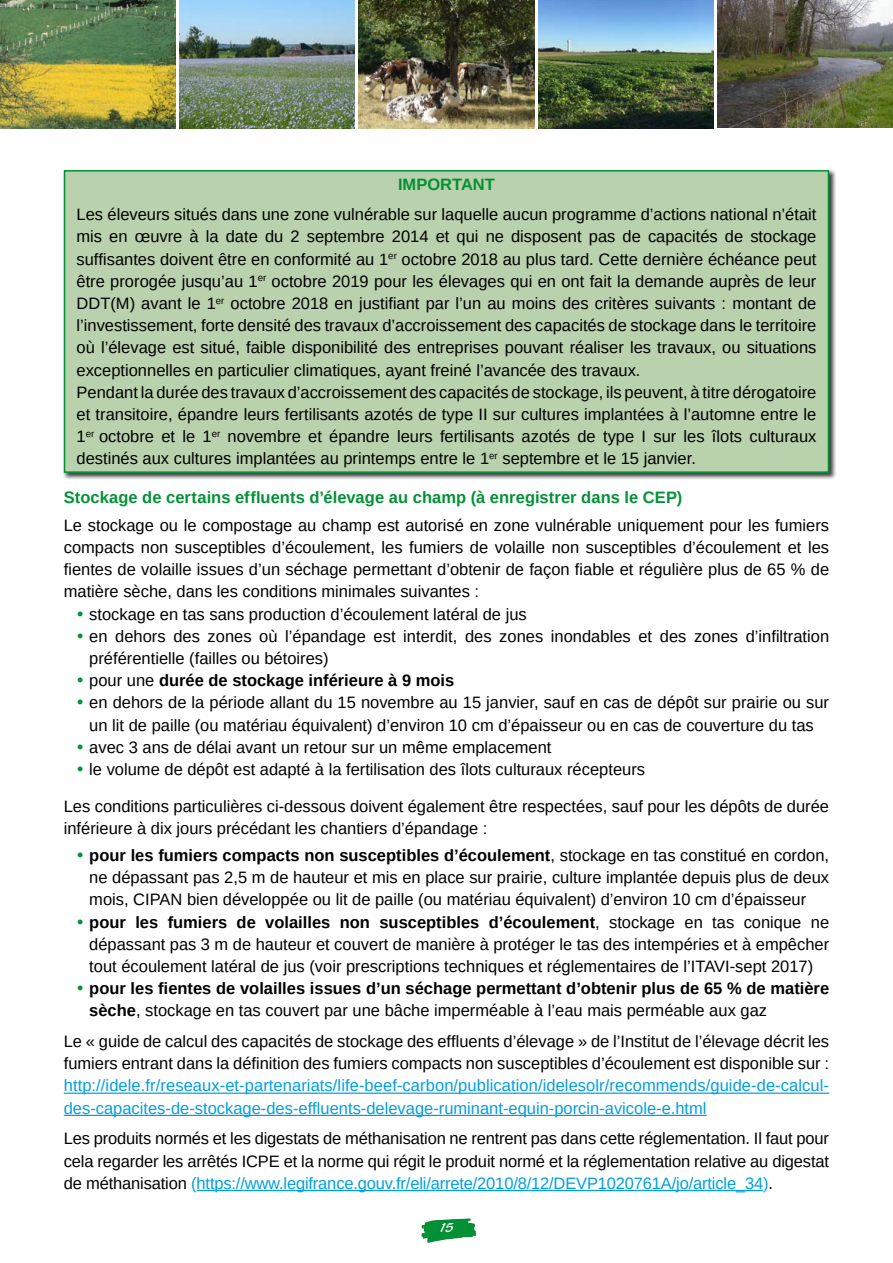
<style>
.page{position:relative;width:893px;height:1263px;background:#fff}
.page>*{position:absolute;margin:0;border:0;box-sizing:border-box;transform-origin:0 0}
.t1{font:16.5px/22.2px "Liberation Sans";color:#000;text-align:justify}
.t2{font:700 16.5px/22.2px "Liberation Sans";color:#000}
.t3{font:16.5px/22.2px "Liberation Sans";letter-spacing:.005em;color:#009ee0}
.t4{font:700 16.5px "Liberation Sans";letter-spacing:.005em;color:#039136}
.t5{font:13.5px "Blacklight D";color:#fff}
.s1{color:#039136}
.s2{font-weight:400}
.s3{font-weight:700}
.s4{color:#009ee0}
</style>
<div class="page">
<img style="left:421px;top:1218px;width:55px;height:25px">
<img style="left:359px;top:0;width:175px;height:128px">
<img style="left:0;top:0;width:175px;height:128px">
<img style="left:538px;top:0;width:175px;height:128px">
<img style="left:179px;top:0;width:176px;height:128px">
<img style="left:718px;top:0;width:175px;height:128px">
<div style="left:63px;top:169px;width:773px;height:311px;background:#000;opacity:.75"></div>
<div style="left:64px;top:170px;width:765px;height:303px;background:#b9d1ac;border:2px solid #039136"></div>
<hr style="left:64px;top:1092px;width:765px;height:2px;background:#009ee0">
<hr style="left:64px;top:1115px;width:643px;height:1px;background:#009ee0">
<hr style="left:197px;top:1190px;width:566px;height:1px;background:#009ee0">
<p class="t4" style="left:398px;top:172px;width:98px">IMPORTANT</p>
<p class="t1" style="left:77px;top:204px;width:741px">Les éleveurs situés dans une zone vulnérable sur laquelle aucun programme d’actions national n’était mis en œuvre à la date du 2 septembre 2014 et qui ne disposent pas de capacités de stockage suffisantes doivent être en conformité au 1<sup>er</sup> octobre 2018 au plus tard. Cette dernière échéance peut être prorogée jusqu’au 1<sup>er</sup> octobre 2019 pour les élevages qui en ont fait la demande auprès de leur DDT(M) avant le 1<sup>er</sup> octobre 2018 en justifiant par l’un au moins des critères suivants : montant de l’investissement, forte densité des travaux d’accroissement des capacités de stockage dans le territoire où l’élevage est situé, faible disponibilité des entreprises pouvant réaliser les travaux, ou situations exceptionnelles en particulier climatiques, ayant freiné l’avancée des travaux.</p>
<p class="t1" style="left:77px;top:381px;width:741px">Pendant la durée des travaux d’accroissement des capacités de stockage, ils peuvent, à titre dérogatoire et transitoire, épandre leurs fertilisants azotés de type II sur cultures implantées à l’automne entre le 1<sup>er</sup> octobre et le 1<sup>er</sup> novembre et épandre leurs fertilisants azotés de type I sur les îlots culturaux destinés aux cultures implantées au printemps entre le 1<sup>er</sup> septembre et le 15 janvier.</p>
<p class="t4" style="left:64px;top:486px;width:620px">Stockage de certains effluents d’élevage au champ (à enregistrer dans le CEP)</p>
<p class="t1" style="left:64px;top:514px;width:767px">Le stockage ou le compostage au champ est autorisé en zone vulnérable uniquement pour les fumiers compacts non susceptibles d’écoulement, les fumiers de volaille non susceptibles d’écoulement et les fientes de volaille issues d’un séchage permettant d’obtenir de façon fiable et régulière plus de 65 % de matière sèche, dans les conditions minimales suivantes :</p>
<p class="t1" style="left:77px;top:603px;width:452px"><span class="s1">•</span> stockage en tas sans production d’écoulement latéral de jus</p>
<p class="t1" style="left:89px;top:625px;width:741px;text-indent:-13px"><span class="s1">•</span> en dehors des zones où l’épandage est interdit, des zones inondables et des zones d’infiltration préférentielle (failles ou bétoires)</p>
<p class="t2" style="left:77px;top:670px;width:379px"><span class="s1">•</span> <span class="s2">pour une</span> durée de stockage inférieure à 9 mois</p>
<p class="t1" style="left:77px;top:692px;width:754px;text-align:center"><span class="s1">•</span> en dehors de la période allant du 15 novembre au 15 janvier, sauf en cas de dépôt sur prairie ou sur un lit de paille (ou matériau équivalent) d’environ 10 cm d’épaisseur ou en cas de couverture du tas</p>
<p class="t1" style="left:77px;top:736px;width:476px"><span class="s1">•</span> avec 3 ans de délai avant un retour sur un même emplacement</p>
<p class="t1" style="left:77px;top:758px;width:570px"><span class="s1">•</span> le volume de dépôt est adapté à la fertilisation des îlots culturaux récepteurs</p>
<p class="t1" style="left:64px;top:795px;width:767px">Les conditions particulières ci-dessous doivent également être respectées, sauf pour les dépôts de durée inférieure à dix jours précédant les chantiers d’épandage :</p>
<p class="t1" style="left:89px;top:844px;width:741px;text-indent:-13px"><span class="s1">•</span> <span class="s3">pour les fumiers compacts non susceptibles d’écoulement</span>, stockage en tas constitué en cordon, ne dépassant pas 2,5 m de hauteur et mis en place sur prairie, culture implantée depuis plus de deux mois, CIPAN bien développée ou lit de paille (ou matériau équivalent) d’environ 10 cm d’épaisseur</p>
<p class="t1" style="left:89px;top:911px;width:741px;text-indent:-13px"><span class="s1">•</span> <span class="s3">pour les fumiers de volailles non susceptibles d’écoulement</span>, stockage en tas conique ne dépassant pas 3 m de hauteur et couvert de manière à protéger le tas des intempéries et à empêcher tout écoulement latéral de jus (voir prescriptions techniques et réglementaires de l’ITAVI-sept 2017)</p>
<p class="t2" style="left:89px;top:977px;width:741px;text-indent:-13px"><span class="s1">•</span> pour les fientes de volailles issues d’un séchage permettant d’obtenir plus de 65 % de matière sèche<span class="s2">, stockage en tas couvert par une bâche imperméable à l’eau mais perméable aux gaz</span></p>
<p class="t1" style="left:64px;top:1030px;width:767px">Le « guide de calcul des capacités de stockage des effluents d’élevage » de l’Institut de l’élevage décrit les fumiers entrant dans la définition des fumiers compacts non susceptibles d’écoulement est disponible sur :</p>
<p class="t3" style="left:64px;top:1075px;width:767px">http://idele.fr/reseaux-et-partenariats/life-beef-carbon/publication/idelesolr/recommends/guide-de-calcul&shy;des-capacites-de-stockage-des-effluents-delevage-ruminant-equin-porcin-avicole-e.html</p>
<p class="t1" style="left:64px;top:1128px;width:767px">Les produits normés et les digestats de méthanisation ne rentrent pas dans cette réglementation. Il faut pour cela regarder les arrêtés ICPE et la norme qui régit le produit normé et la réglementation relative au digestat de méthanisation <span class="s4">(https://www.legifrance.gouv.fr/eli/arrete/2010/8/12/DEVP1020761A/jo/article_34)</span>.</p>
<p class="t5" style="left:439px;top:1219px;width:17px">15</p>
</div>
